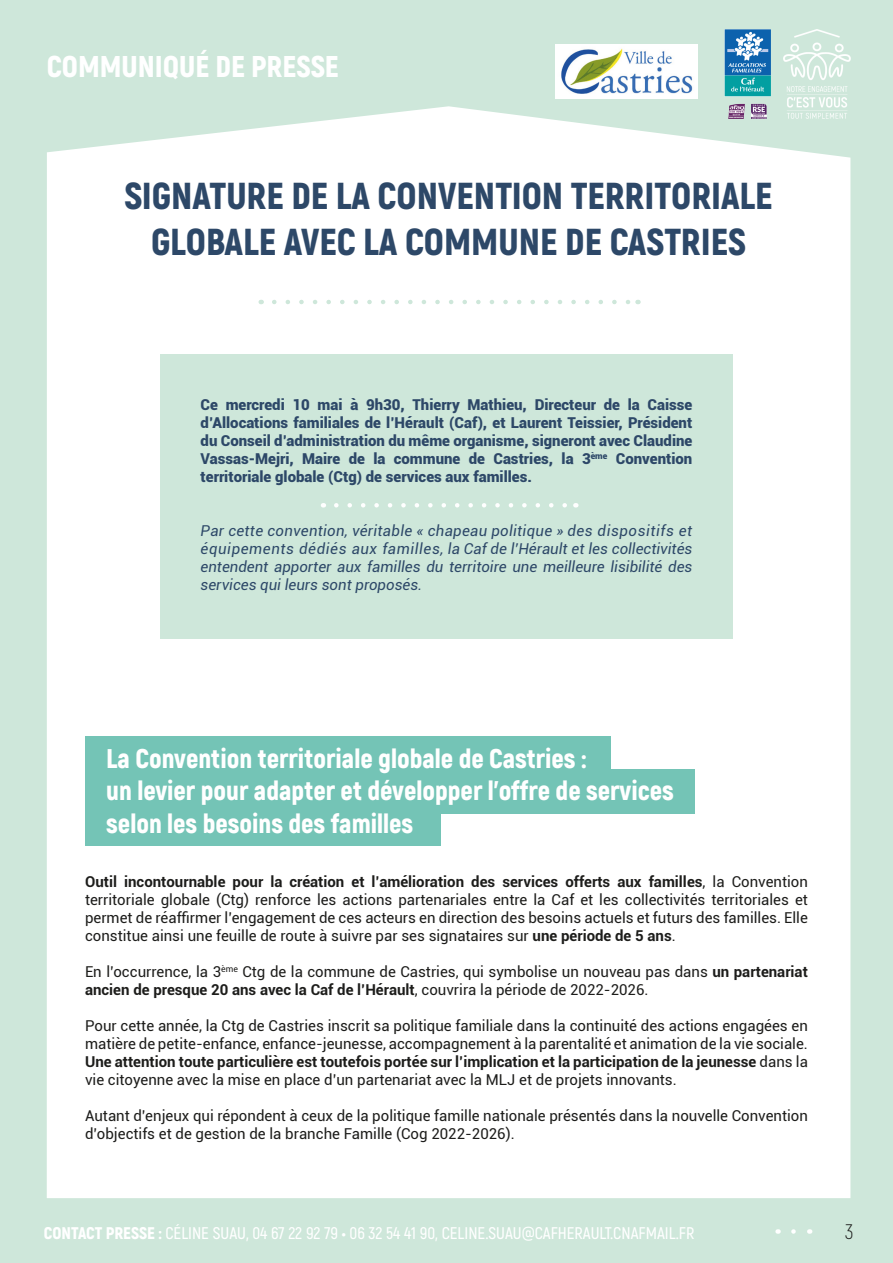
<style>
.page{position:relative;width:893px;height:1263px;background:#cee7da}
.page>*{position:absolute;margin:0;border:0;box-sizing:border-box;transform-origin:0 0}
.t1{font:900 37.5px "Akrobat";color:#2d4868}
.t2{font:900 30px "Akrobat";color:#fff}
.t3{font:900 27px "Akrobat";color:#fff}
.t4{font:300 21px "Akrobat";color:#1b1b1a}
.t5{font:600 16.95px "Akrobat";color:#fff}
.t6{font:15px/18px "Roboto";color:#1d1d1b;text-align:justify}
.t7{font:900 15px/18px "Roboto";color:#2d4868;text-align:justify}
.t8{font:italic 15px/18px "Roboto";color:#2d4868;text-align:justify}
.s1{font-weight:700}
.s2{font-weight:900}
</style>
<div class="page">
<div style="left:47px;top:106px;width:803px;height:1092px;background:#fff"></div>
<img style="left:725px;top:29px;width:46px;height:93px">
<img style="left:784px;top:29px;width:66px;height:90px">
<svg style="left:793px;top:1229px;width:3px;height:5px"></svg>
<img style="left:556px;top:45px;width:141px;height:54px">
<div style="left:85px;top:736px;width:526px;height:45px;background:#74c4b6"></div>
<div style="left:85px;top:769px;width:609px;height:45px;background:#74c4b6"></div>
<div style="left:85px;top:801px;width:356px;height:45px;background:#74c4b6"></div>
<svg style="left:274px;top:300px;width:357px;height:4px"></svg>
<div style="left:160px;top:355px;width:573px;height:284px;background:#cee7da"></div>
<svg style="left:336px;top:503px;width:231px;height:4px"></svg>
<h2 class="t2" style="left:47px;top:47px;width:294px">COMMUNIQUÉ DE PRESSE</h2>
<p class="t1" style="left:124px;top:172px;width:650px">SIGNATURE DE LA CONVENTION TERRITORIALE</p>
<p class="t1" style="left:151px;top:217px;width:597px">GLOBALE AVEC LA COMMUNE DE CASTRIES</p>
<p class="t7" style="left:201px;top:395px;width:493px">Ce mercredi 10 mai à 9h30, Thierry Mathieu, Directeur de la Caisse d’Allocations familiales de l’Hérault (Caf), et Laurent Teissier, Président du Conseil d’administration du même organisme, signeront avec Claudine Vassas-Mejri, Maire de la commune de Castries, la 3<sup>ème</sup> Convention territoriale globale (Ctg) de services aux familles.</p>
<p class="t8" style="left:201px;top:521px;width:493px">Par cette convention, véritable « chapeau politique » des dispositifs et équipements dédiés aux familles, la Caf de l’Hérault et les collectivités entendent apporter aux familles du territoire une meilleure lisibilité des services qui leurs sont proposés.</p>
<p class="t3" style="left:106px;top:741px;width:481px">La Convention territoriale globale de Castries :</p>
<p class="t3" style="left:106px;top:773px;width:569px">un levier pour adapter et développer l’offre de services</p>
<p class="t3" style="left:106px;top:806px;width:308px">selon les besoins des familles</p>
<p class="t6" style="left:85px;top:872px;width:724px"><span class="s1">Outil incontournable pour la création et l’amélioration des services offerts aux familles</span>, la Convention territoriale globale (Ctg) renforce les actions partenariales entre la Caf et les collectivités territoriales et permet de réaffirmer l’engagement de ces acteurs en direction des besoins actuels et futurs des familles. Elle constitue ainsi une feuille de route à suivre par ses signataires sur <span class="s1">une période de 5 ans</span>.</p>
<p class="t6" style="left:85px;top:962px;width:724px">En l’occurrence, la 3<sup>ème</sup> Ctg de la commune de Castries, qui symbolise un nouveau pas dans <span class="s1">un partenariat ancien de presque 20 ans avec la Caf de l’Hérault</span>, couvrira la période de 2022-2026.</p>
<p class="t6" style="left:85px;top:1016px;width:724px">Pour cette année, la Ctg de Castries inscrit sa politique familiale dans la continuité des actions engagées en matière de petite-enfance, enfance-jeunesse, accompagnement à la parentalité et animation de la vie sociale.<br><span class="s1">Une attention toute particulière est toutefois portée sur l’implication et la participation de la jeunesse</span> dans la vie citoyenne avec la mise en place d’un partenariat avec la MLJ et de projets innovants.</p>
<p class="t6" style="left:85px;top:1106px;width:724px">Autant d’enjeux qui répondent à ceux de la politique famille nationale présentés dans la nouvelle Convention d’objectifs et de gestion de la branche Famille (Cog 2022-2026).</p>
<p class="t5" style="left:44px;top:1223px;width:652px"><span class="s2">CONTACT PRESSE :</span> CÉLINE SUAU, 04 67 22 92 79 <span class="s2">•</span> 06 32 54 41 90, CELINE.SUAU@CAFHERAULT.CNAFMAIL.FR</p>
<h3 class="t4" style="left:845px;top:1219px;width:10px">3</h3>
</div>
